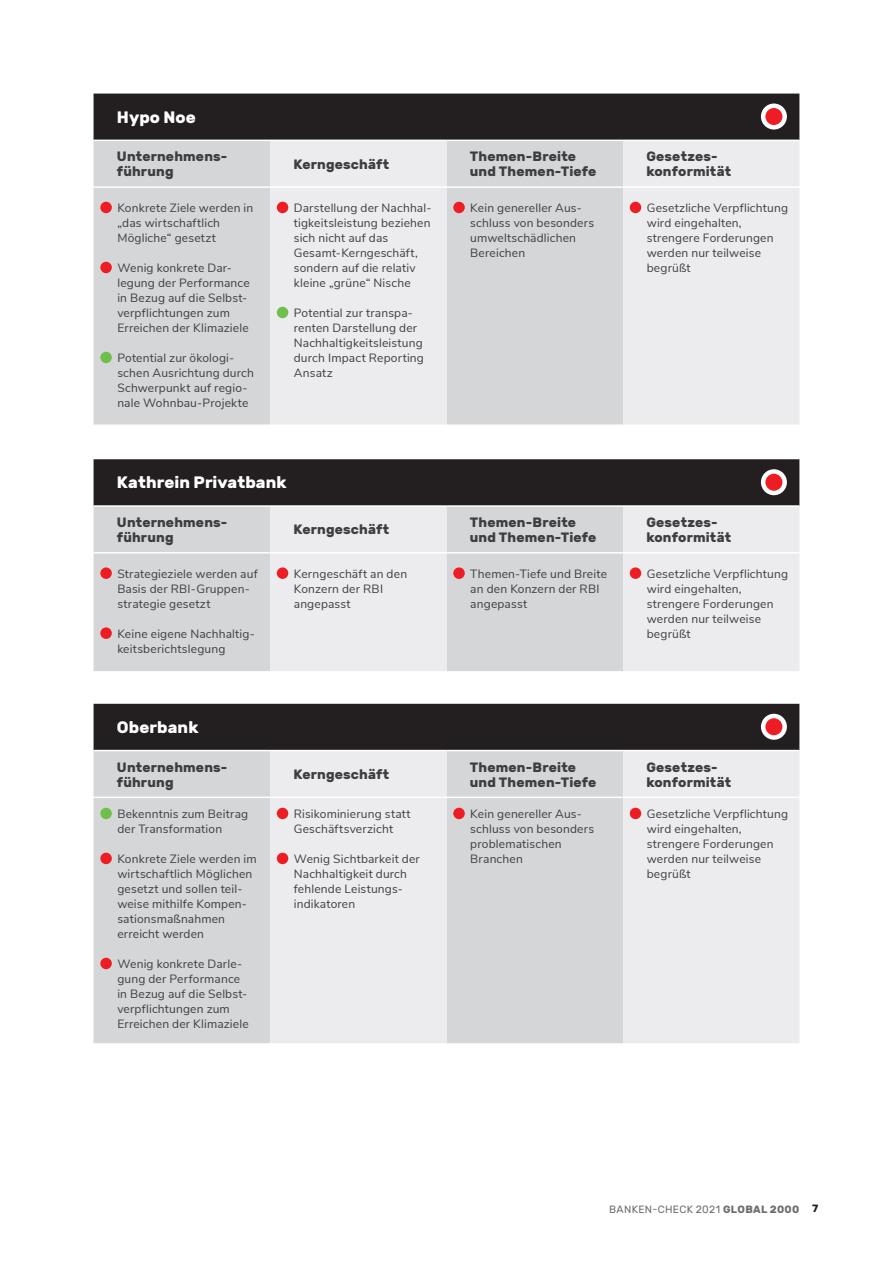
<style>
.page{position:relative;width:893px;height:1263px;background:#fff}
.page>*{position:absolute;margin:0;border:0;box-sizing:border-box;transform-origin:0 0}
.t1{font:700 16.5px "Rubik";letter-spacing:.005em;color:#fff}
.t2{font:700 13.5px/15px "Rubik";letter-spacing:.015em;color:#3e3e3f}
.t3{font:12px/15px "Nunito Sans";letter-spacing:.015em;color:#3e3e3f}
.t4{font:10.5px "Rubik";letter-spacing:.03em;color:#6c6d70}
.s1{font-weight:700}
.s2{font-weight:700;color:#231f20}
</style>
<div class="page">
<div style="left:94px;top:94px;width:705px;height:46px;background:#231f20"></div>
<div style="left:94px;top:141px;width:176px;height:283px;background:#d5d6d8"></div>
<svg style="left:270px;top:141px;width:529px;height:283px;background:#e4e4e6"></svg>
<hr style="left:270px;top:186px;width:176px;height:2px;background:#fff">
<hr style="left:446px;top:186px;width:177px;height:2px;background:#fff">
<hr style="left:623px;top:186px;width:176px;height:2px;background:#fff">
<hr style="left:94px;top:186px;width:176px;height:2px;background:#fff">
<div style="left:100px;top:202px;width:12px;height:11px;background:#ee1d23;border-radius:50%"></div>
<div style="left:100px;top:262px;width:12px;height:11px;background:#ee1d23;border-radius:50%"></div>
<div style="left:100px;top:352px;width:12px;height:11px;background:#70bf4c;border-radius:50%"></div>
<div style="left:277px;top:202px;width:11px;height:11px;background:#ee1d23;border-radius:50%"></div>
<div style="left:277px;top:307px;width:11px;height:11px;background:#70bf4c;border-radius:50%"></div>
<div style="left:453px;top:202px;width:12px;height:11px;background:#ee1d23;border-radius:50%"></div>
<div style="left:630px;top:202px;width:11px;height:11px;background:#ee1d23;border-radius:50%"></div>
<div style="left:94px;top:459px;width:705px;height:46px;background:#231f20"></div>
<div style="left:94px;top:507px;width:176px;height:164px;background:#d5d6d8"></div>
<svg style="left:270px;top:507px;width:529px;height:164px;background:#e4e4e6"></svg>
<hr style="left:270px;top:552px;width:176px;height:2px;background:#fff">
<hr style="left:446px;top:552px;width:177px;height:2px;background:#fff">
<hr style="left:623px;top:552px;width:176px;height:2px;background:#fff">
<hr style="left:94px;top:552px;width:176px;height:2px;background:#fff">
<div style="left:100px;top:567px;width:12px;height:12px;background:#ee1d23;border-radius:50%"></div>
<div style="left:100px;top:627px;width:12px;height:12px;background:#ee1d23;border-radius:50%"></div>
<div style="left:277px;top:567px;width:11px;height:12px;background:#ee1d23;border-radius:50%"></div>
<div style="left:453px;top:567px;width:12px;height:12px;background:#ee1d23;border-radius:50%"></div>
<div style="left:630px;top:567px;width:11px;height:12px;background:#ee1d23;border-radius:50%"></div>
<div style="left:94px;top:704px;width:705px;height:46px;background:#231f20"></div>
<div style="left:94px;top:751px;width:176px;height:292px;background:#d5d6d8"></div>
<svg style="left:270px;top:751px;width:529px;height:292px;background:#e4e4e6"></svg>
<hr style="left:270px;top:796px;width:176px;height:2px;background:#fff">
<hr style="left:446px;top:796px;width:177px;height:2px;background:#fff">
<hr style="left:623px;top:796px;width:176px;height:2px;background:#fff">
<hr style="left:94px;top:796px;width:176px;height:2px;background:#fff">
<div style="left:100px;top:808px;width:12px;height:11px;background:#70bf4c;border-radius:50%"></div>
<div style="left:100px;top:853px;width:12px;height:11px;background:#ee1d23;border-radius:50%"></div>
<div style="left:100px;top:958px;width:12px;height:11px;background:#ee1d23;border-radius:50%"></div>
<div style="left:277px;top:808px;width:11px;height:11px;background:#ee1d23;border-radius:50%"></div>
<div style="left:277px;top:853px;width:11px;height:11px;background:#ee1d23;border-radius:50%"></div>
<div style="left:453px;top:808px;width:12px;height:11px;background:#ee1d23;border-radius:50%"></div>
<div style="left:630px;top:808px;width:11px;height:11px;background:#ee1d23;border-radius:50%"></div>
<svg style="left:759px;top:102px;width:30px;height:30px"></svg>
<div style="left:757px;top:99px;width:34px;height:35px;border:4px solid #231f20;border-radius:50%"></div>
<div style="left:765px;top:108px;width:17px;height:17px;background:#ee1d23;border-radius:50%"></div>
<svg style="left:759px;top:467px;width:30px;height:30px"></svg>
<div style="left:757px;top:465px;width:34px;height:34px;border:4px solid #231f20;border-radius:50%"></div>
<div style="left:765px;top:474px;width:17px;height:17px;background:#ee1d23;border-radius:50%"></div>
<svg style="left:759px;top:712px;width:30px;height:30px"></svg>
<div style="left:757px;top:710px;width:34px;height:34px;border:4px solid #231f20;border-radius:50%"></div>
<div style="left:765px;top:718px;width:17px;height:17px;background:#ee1d23;border-radius:50%"></div>
<h1 class="t1" style="left:117px;top:107px;width:80px">Hypo Noe</h1>
<p class="t2" style="left:117px;top:149px;width:112px">Unternehmens&shy;führung</p>
<p class="t2" style="left:293px;top:157px;width:97px">Kerngeschäft</p>
<p class="t2" style="left:470px;top:149px;width:128px">Themen-Breite und Themen-Tiefe</p>
<p class="t2" style="left:646px;top:149px;width:86px">Gesetzes&shy;konformität</p>
<p class="t3" style="left:117px;top:200px;width:137px">Konkrete Ziele werden in „das wirtschaftlich<br>Mögliche“ gesetzt</p>
<p class="t3" style="left:117px;top:260px;width:134px">Wenig konkrete Dar&shy;legung der Performance in Bezug auf die Selbst&shy;verpflichtungen zum<br>Erreichen der Klimaziele</p>
<p class="t3" style="left:117px;top:350px;width:138px">Potential zur ökologi&shy;schen Ausrichtung durch<br>Schwerpunkt auf regio&shy;nale Wohnbau-Projekte</p>
<p class="t3" style="left:470px;top:200px;width:125px">Kein genereller Aus&shy;schluss von besonders umweltschädlichen<br>Bereichen</p>
<p class="t3" style="left:647px;top:200px;width:143px">Gesetzliche Verpflichtung wird eingehalten, strengere Forderungen werden nur teilweise begrüßt</p>
<p class="t3" style="left:294px;top:200px;width:139px">Darstellung der Nachhal&shy;tigkeitsleistung beziehen sich nicht auf das<br>Gesamt-Kerngeschäft, sondern auf die relativ kleine „grüne“ Nische</p>
<p class="t3" style="left:294px;top:305px;width:132px">Potential zur transpa&shy;renten Darstellung der<br>Nachhaltigkeitsleistung durch Impact Reporting<br>Ansatz</p>
<h1 class="t1" style="left:117px;top:473px;width:171px">Kathrein Privatbank</h1>
<p class="t2" style="left:117px;top:515px;width:112px">Unternehmens&shy;führung</p>
<p class="t2" style="left:293px;top:523px;width:97px">Kerngeschäft</p>
<p class="t2" style="left:470px;top:515px;width:128px">Themen-Breite und Themen-Tiefe</p>
<p class="t2" style="left:646px;top:515px;width:86px">Gesetzes&shy;konformität</p>
<p class="t3" style="left:117px;top:565px;width:142px">Strategieziele werden auf<br>Basis der RBI-Gruppen&shy;strategie gesetzt</p>
<p class="t3" style="left:117px;top:625px;width:139px">Keine eigene Nachhaltig&shy;keitsberichtslegung</p>
<p class="t3" style="left:294px;top:565px;width:115px">Kerngeschäft an den<br>Konzern der RBI angepasst</p>
<p class="t3" style="left:470px;top:565px;width:138px">Themen-Tiefe und Breite an den Konzern der RBI angepasst</p>
<p class="t3" style="left:647px;top:565px;width:143px">Gesetzliche Verpflichtung wird eingehalten, strengere Forderungen werden nur teilweise begrüßt</p>
<h1 class="t1" style="left:117px;top:717px;width:83px">Oberbank</h1>
<p class="t2" style="left:117px;top:760px;width:112px">Unternehmens&shy;führung</p>
<p class="t2" style="left:293px;top:767px;width:97px">Kerngeschäft</p>
<p class="t2" style="left:470px;top:760px;width:128px">Themen-Breite und Themen-Tiefe</p>
<p class="t2" style="left:646px;top:760px;width:86px">Gesetzes&shy;konformität</p>
<p class="t3" style="left:117px;top:805px;width:132px">Bekenntnis zum Beitrag der Transformation</p>
<p class="t3" style="left:117px;top:850px;width:141px">Konkrete Ziele werden im wirtschaftlich Möglichen gesetzt und sollen teil&shy;weise mithilfe Kompen&shy;sationsmaßnahmen erreicht werden</p>
<p class="t3" style="left:117px;top:955px;width:133px">Wenig konkrete Darle&shy;gung der Performance in Bezug auf die Selbst&shy;verpflichtungen zum<br>Erreichen der Klimaziele</p>
<p class="t3" style="left:470px;top:805px;width:125px">Kein genereller Aus&shy;schluss von besonders problematischen<br>Branchen</p>
<p class="t3" style="left:647px;top:805px;width:143px">Gesetzliche Verpflichtung wird eingehalten, strengere Forderungen werden nur teilweise begrüßt</p>
<p class="t3" style="left:294px;top:805px;width:118px">Risikominierung statt<br>Geschäftsverzicht</p>
<p class="t3" style="left:294px;top:850px;width:127px">Wenig Sichtbarkeit der<br>Nachhaltigkeit durch fehlende Leistungs&shy;indikatoren</p>
<p class="t4" style="left:609px;top:1203px;width:211px">BANKEN-CHECK 2021 <span class="s1">GLOBAL 2000</span> <span class="s2">7</span></p>
</div>
